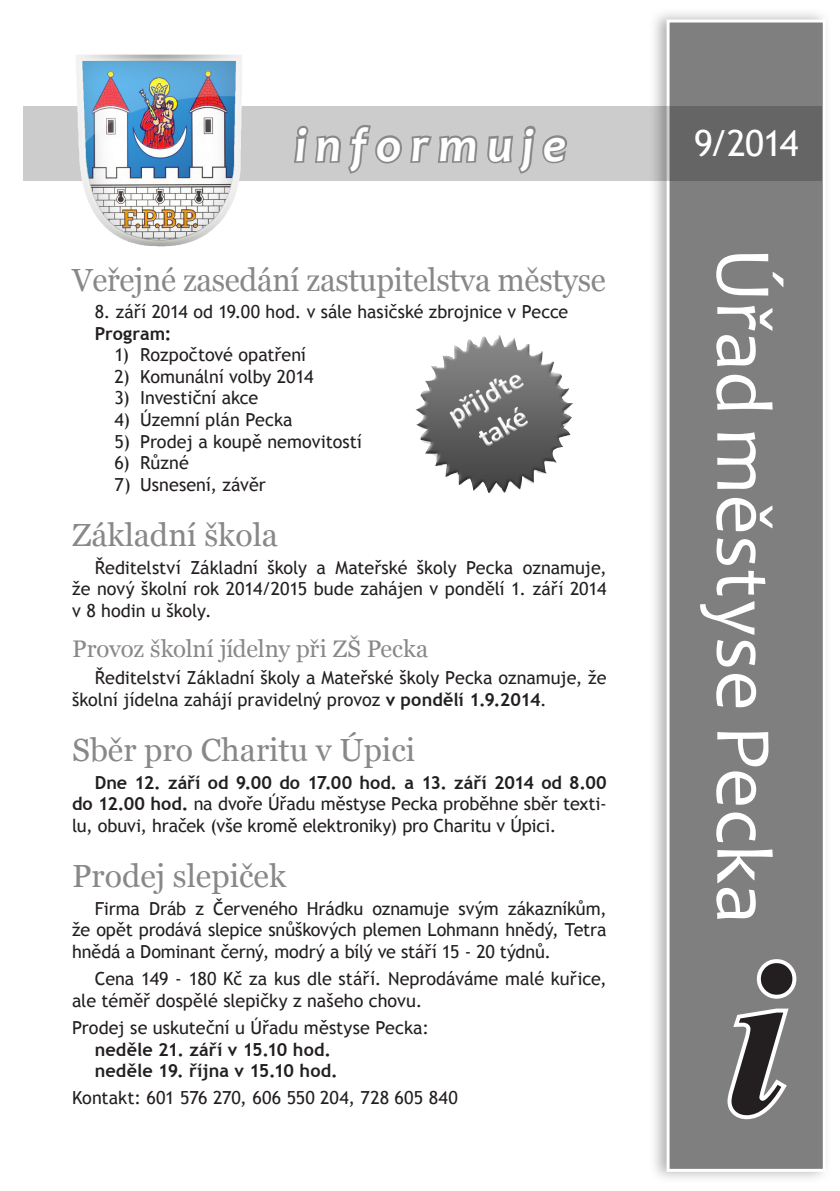
<style>
.page{position:relative;width:840px;height:1191px;background:#fff}
.page>*{position:absolute;margin:0;border:0;box-sizing:border-box;transform-origin:0 0}
.t1{font:italic 700 220px "Times New Roman";color:#231f20}
.t2{font:80px "Candara";color:#fff}
.t3{font:italic 700 48px "Candara";letter-spacing:.195em;color:#fff}
.t4{font:36px "Trebuchet MS";color:#fff}
.Nadpis_1{font:32px "Georgia";color:#888}
.Nadpis_2{font:24px "Georgia";letter-spacing:-.01em;color:#888}
.t5{font:18px/21.6px "Trebuchet MS";letter-spacing:-.005em;color:#231f20;text-align:justify}
.t6{font:700 18px "Trebuchet MS";letter-spacing:.005em;color:#231f20}
.s1{font-weight:700}
</style>
<div class="page">
<div style="left:24px;top:106px;width:797px;height:74px;background:#ccc"></div>
<div style="left:648px;top:8px;width:183px;height:1175px;background:#999;opacity:.75"></div>
<div style="left:666px;top:19px;width:159px;height:1152px;background:#7f7f7f;border:3px solid #fff"></div>
<svg style="left:294px;top:125px;width:184px;height:49px"></svg>
<svg style="left:487px;top:125px;width:80px;height:49px"></svg>
<svg style="left:727px;top:959px;width:70px;height:161px"></svg>
<img style="left:72px;top:54px;width:173px;height:193px">
<img style="left:415px;top:335px;width:158px;height:158px">
<p class="t3" style="left:294px;top:115px;width:272px">informuje</p>
<p class="t4" style="left:693px;top:122px;width:106px">9/2014</p>
<p class="Nadpis_1" style="left:72px;top:260px;width:535px">Veřejné zasedání zastupitelstva městyse</p>
<p class="t5" style="left:95px;top:301px;width:474px">8. září 2014 od 19.00 hod. v sále hasičské zbrojnice v Pecce</p>
<p class="t6" style="left:95px;top:322px;width:78px">Program:</p>
<p class="t5" style="left:115px;top:344px;width:193px">1) Rozpočtové opatření</p>
<p class="t5" style="left:115px;top:366px;width:200px">2) Komunální volby 2014</p>
<p class="t5" style="left:115px;top:387px;width:145px">3) Investiční akce</p>
<p class="t5" style="left:115px;top:409px;width:179px">4) Územní plán Pecka</p>
<p class="t5" style="left:115px;top:431px;width:249px">5) Prodej a koupě nemovitostí</p>
<p class="t5" style="left:115px;top:452px;width:76px">6) Různé</p>
<p class="t5" style="left:115px;top:474px;width:153px">7) Usnesení, závěr</p>
<p class="Nadpis_1" style="left:72px;top:516px;width:207px">Základní škola</p>
<p class="t5" style="left:72px;top:556px;width:535px;text-indent:23px">Ředitelství Základní školy a Mateřské školy Pecka oznamuje, že nový školní rok 2014/2015 bude zahájen v pondělí 1. září 2014 v 8 hodin u školy.</p>
<p class="Nadpis_2" style="left:72px;top:634px;width:357px">Provoz školní jídelny při ZŠ Pecka</p>
<p class="t5" style="left:72px;top:667px;width:535px;text-indent:23px">Ředitelství Základní školy a Mateřské školy Pecka oznamuje, že školní jídelna zahájí pravidelný provoz <span class="s1">v pondělí 1.9.2014</span>.</p>
<p class="Nadpis_1" style="left:72px;top:731px;width:344px">Sběr pro Charitu v Úpici</p>
<p class="t5" style="left:72px;top:771px;width:535px;text-indent:23px"><span class="s1">Dne 12. září od 9.00 do 17.00 hod. a 13. září 2014 od 8.00 do 12.00 hod.</span> na dvoře Úřadu městyse Pecka proběhne sběr texti&shy;lu, obuvi, hraček (vše kromě elektroniky) pro Charitu v Úpici.</p>
<p class="Nadpis_1" style="left:72px;top:856px;width:215px">Prodej slepiček</p>
<p class="t5" style="left:72px;top:897px;width:535px;text-indent:23px">Firma Dráb z Červeného Hrádku oznamuje svým zákazníkům, že opět prodává slepice snůškových plemen Lohmann hnědý, Tetra hnědá a Dominant černý, modrý a bílý ve stáří 15 - 20 týdnů.</p>
<p class="t5" style="left:72px;top:968px;width:535px;text-indent:23px">Cena 149 - 180 Kč za kus dle stáří. Neprodáváme malé kuřice, ale téměř dospělé slepičky z našeho chovu.</p>
<p class="t5" style="left:72px;top:1017px;width:358px">Prodej se uskuteční u Úřadu městyse Pecka:</p>
<p class="t6" style="left:95px;top:1037px;width:238px">neděle 21. září v 15.10 hod.</p>
<p class="t6" style="left:95px;top:1059px;width:244px">neděle 19. října v 15.10 hod.</p>
<p class="t5" style="left:72px;top:1087px;width:387px">Kontakt: 601 576 270, 606 550 204, 728 605 840</p>
<p class="t2" style="left:793px;top:247px;width:678px;rotate:90deg">Úřad městyse Pecka</p>
<p class="t1" style="left:726px;top:885px;width:63px">i</p>
</div>
